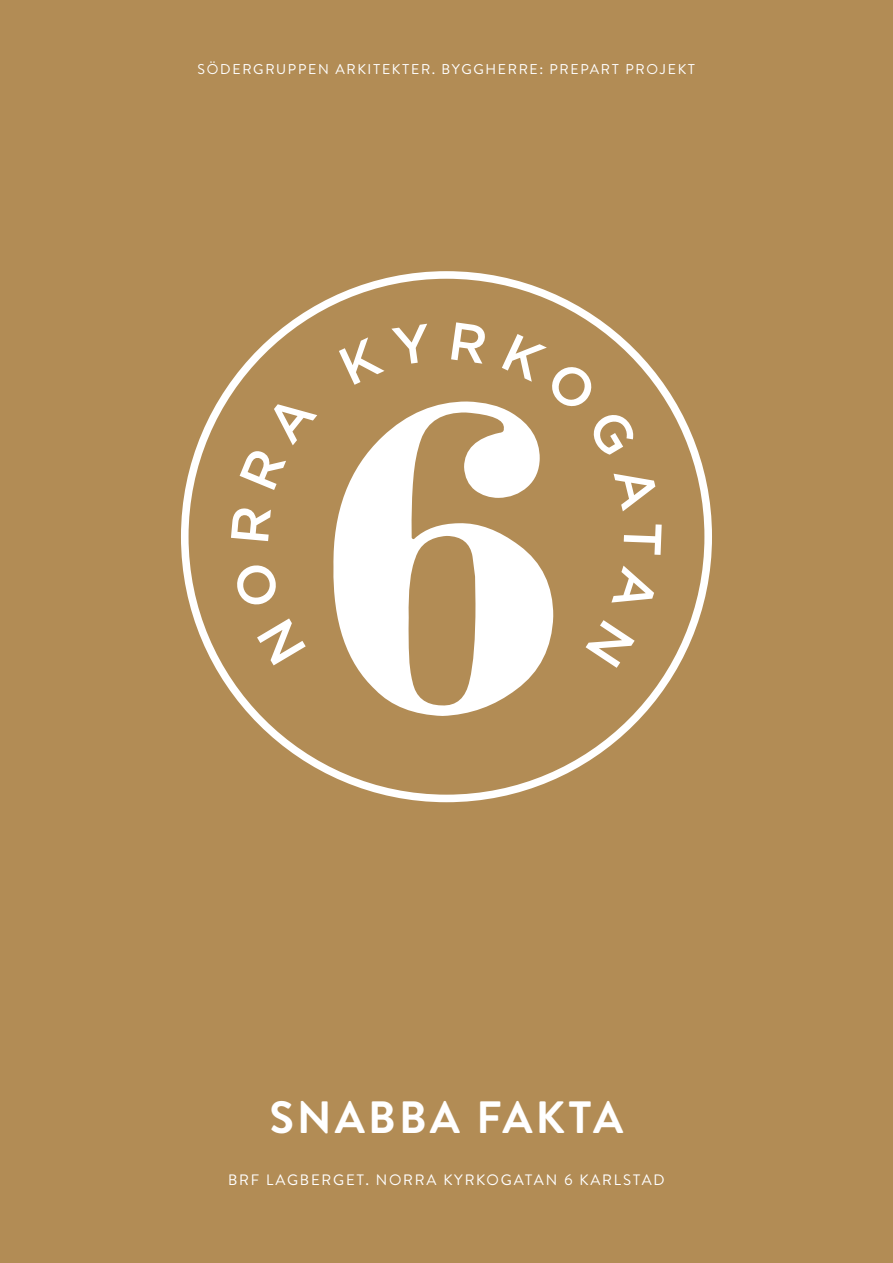
<style>
.page{position:relative;width:893px;height:1263px;background:#b28c55}
.page>*{position:absolute;margin:0;border:0;box-sizing:border-box;transform-origin:0 0}
.stor_rubrik{font:700 45.15px "Brandon Text";letter-spacing:.07em;color:#fff}
.stor_rubrik-2{font:15px "Brandon Text";letter-spacing:.12em;color:#fff}
.stor_rubrik-3{font:14.1px "Brandon Text";letter-spacing:.12em;color:#fff}
</style>
<div class="page">
<svg style="left:181px;top:271px;width:531px;height:531px"></svg>
<svg style="left:333px;top:668px;width:220px;height:48px"></svg>
<svg style="left:231px;top:322px;width:431px;height:346px"></svg>
<p class="stor_rubrik-3" style="left:198px;top:59px;width:499px">SÖDERGRUPPEN ARKITEKTER. BYGGHERRE: PREPART PROJEKT</p>
<p class="stor_rubrik" style="left:269px;top:1086px;width:355px">SNABBA FAKTA</p>
<p class="stor_rubrik-2" style="left:228px;top:1169px;width:438px">BRF LAGBERGET. NORRA KYRKOGATAN 6 KARLSTAD</p>
</div>
